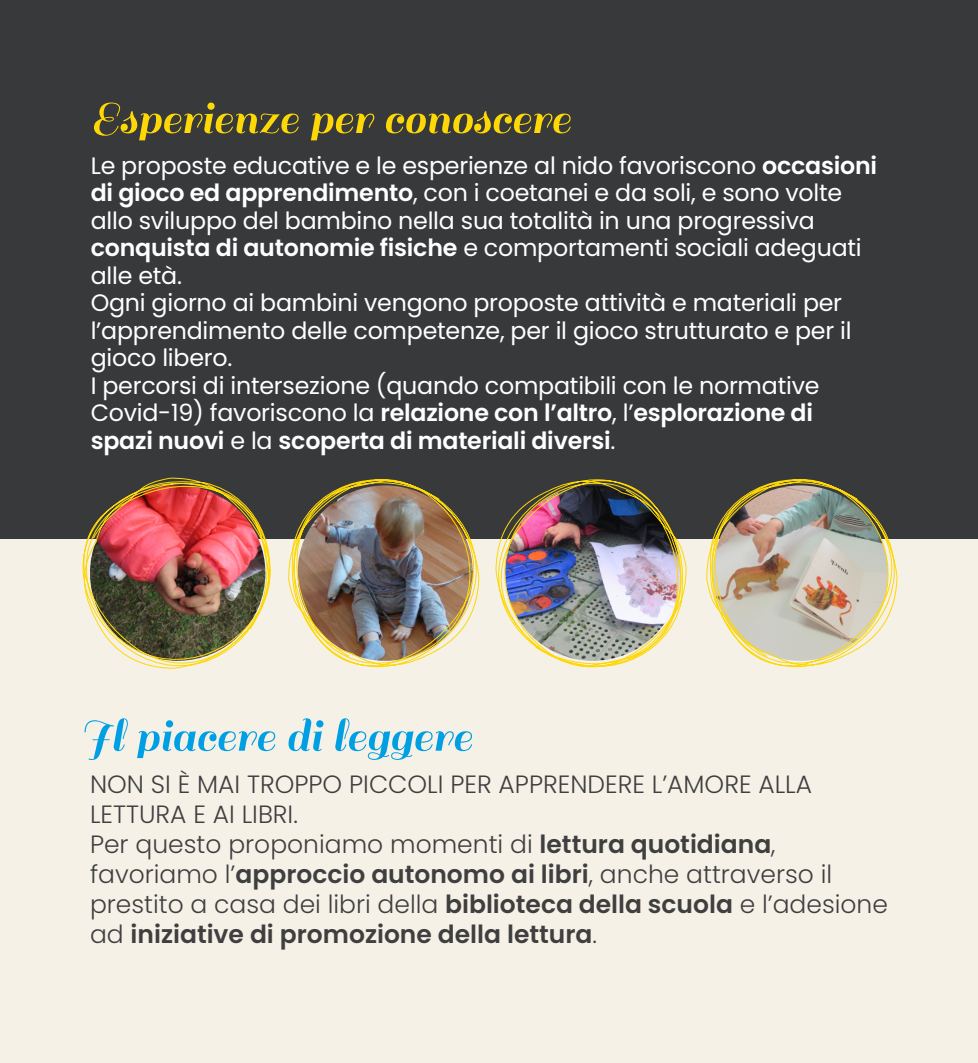
<style>
.page{position:relative;width:978px;height:1063px;background:#f5f1e7}
.page>*{position:absolute;margin:0;border:0;box-sizing:border-box;transform-origin:0 0}
.t1{font:50px "Sail";color:#fdd806}
.t2{font:50px "Sail";color:#009fe3}
.t3{font:300 25px/30px "Poppins";color:#3f3f40}
.t4{font:23.75px/27.5px "Poppins";letter-spacing:-.01em;color:#fff}
.s1{font-weight:600}
</style>
<div class="page">
<div style="left:0;top:0;width:978px;height:539px;background:#38393b"></div>
<img style="left:82px;top:477px;width:189px;height:192px">
<img style="left:288px;top:479px;width:192px;height:189px">
<img style="left:495px;top:479px;width:192px;height:189px">
<img style="left:706px;top:479px;width:192px;height:189px">
<h1 class="t1" style="left:91px;top:90px;width:481px">Esperienze per conoscere</h1>
<p class="t4" style="left:91px;top:152px;width:788px">Le proposte educative e le esperienze al nido favoriscono <span class="s1">occasioni di gioco ed apprendimento</span>, con i coetanei e da soli, e sono volte allo sviluppo del bambino nella sua totalità in una progressiva <span class="s1">conquista di autonomie fisiche</span> e comportamenti sociali adeguati alle età.<br>Ogni giorno ai bambini vengono proposte attività e materiali per l’apprendimento delle competenze, per il gioco strutturato e per il gioco libero.<br>I percorsi di intersezione (quando compatibili con le normative Covid-19) favoriscono la <span class="s1">relazione con l’altro</span>, l’<span class="s1">esplorazione di spazi nuovi</span> e la <span class="s1">scoperta di materiali diversi</span>.</p>
<h1 class="t2" style="left:80px;top:708px;width:393px">Il piacere di leggere</h1>
<p class="t3" style="left:90px;top:769px;width:799px">NON SI È MAI TROPPO PICCOLI PER APPRENDERE L’AMORE ALLA LETTURA E AI LIBRI.<br>Per questo proponiamo momenti di <span class="s1">lettura quotidiana</span>, favoriamo l’<span class="s1">approccio autonomo ai libri</span>, anche attraverso il prestito a casa dei libri della <span class="s1">biblioteca della scuola</span> e l’adesione ad <span class="s1">iniziative di promozione della lettura</span>.</p>
</div>
